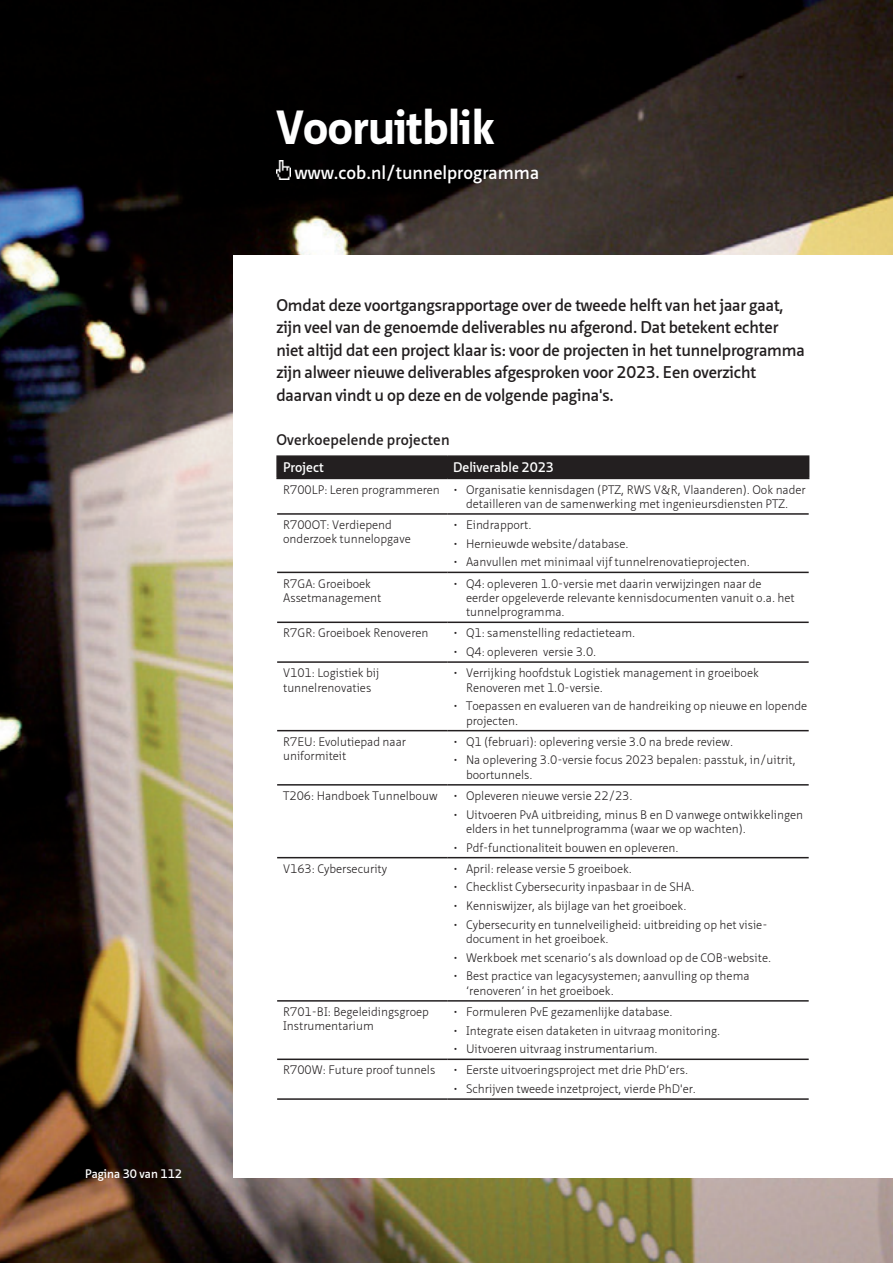
<style>
.page{position:relative;width:893px;height:1263px;background:#fff}
.page>*{position:absolute;margin:0;border:0;box-sizing:border-box;transform-origin:0 0}
.SP_Programmatitel-ni{font:700 46.5px "Neue Sans";letter-spacing:-.01em;color:#fff}
.SP_Website{font:600 18px "Neue Sans";color:#fff}
.ALG_Intro{font:600 16.5px/22.5px "Neue Sans";letter-spacing:-.01em;color:#231f20}
.ALG_Tussenkopje{font:600 15px "Neue Sans";letter-spacing:.01em;color:#231f20}
.SP_Tabelkoppen{font:600 13.5px "Neue Sans";color:#fff}
.SP_Tabeltekst{font:300 12px/14.4px "Neue Sans";color:#231f20}
.t1{font:600 12px "Neue Sans";color:#fff}
</style>
<div class="page">
<img style="left:0;top:0;width:893px;height:1263px">
<div style="left:234px;top:255px;width:659px;height:923px;background:#fff"></div>
<img style="left:276px;top:160px;width:15px;height:19px">
<hr style="left:276px;top:455px;width:171px;height:2px;background:#231f20">
<hr style="left:276px;top:457px;width:2px;height:21px;background:#231f20">
<hr style="left:447px;top:455px;width:362px;height:2px;background:#231f20">
<div style="left:278px;top:457px;width:531px;height:21px;background:#231f20"></div>
<hr style="left:276px;top:478px;width:171px;height:1px;background:#231f20">
<hr style="left:447px;top:478px;width:362px;height:1px;background:#231f20">
<hr style="left:277px;top:513px;width:170px;height:2px;background:#231f20">
<hr style="left:447px;top:513px;width:362px;height:2px;background:#231f20">
<hr style="left:277px;top:572px;width:170px;height:1px;background:#231f20">
<hr style="left:447px;top:572px;width:362px;height:1px;background:#231f20">
<hr style="left:277px;top:621px;width:170px;height:2px;background:#231f20">
<hr style="left:447px;top:621px;width:362px;height:2px;background:#231f20">
<hr style="left:277px;top:661px;width:170px;height:2px;background:#231f20">
<hr style="left:447px;top:661px;width:362px;height:2px;background:#231f20">
<hr style="left:277px;top:730px;width:170px;height:1px;background:#231f20">
<hr style="left:447px;top:730px;width:362px;height:1px;background:#231f20">
<hr style="left:277px;top:784px;width:170px;height:1px;background:#231f20">
<hr style="left:447px;top:784px;width:362px;height:1px;background:#231f20">
<hr style="left:277px;top:857px;width:170px;height:1px;background:#231f20">
<hr style="left:447px;top:857px;width:362px;height:1px;background:#231f20">
<hr style="left:277px;top:1000px;width:170px;height:1px;background:#231f20">
<hr style="left:447px;top:1000px;width:362px;height:1px;background:#231f20">
<hr style="left:277px;top:1058px;width:170px;height:2px;background:#231f20">
<hr style="left:447px;top:1058px;width:362px;height:2px;background:#231f20">
<hr style="left:277px;top:1098px;width:170px;height:2px;background:#231f20">
<hr style="left:447px;top:1098px;width:362px;height:2px;background:#231f20">
<p class="t1" style="left:85px;top:1166px;width:99px">Pagina 30 van 112</p>
<p class="SP_Programmatitel-ni" style="left:276px;top:99px;width:219px">Vooruitblik</p>
<p class="SP_Website" style="left:295px;top:162px;width:246px">www.cob.nl/tunnelprogramma</p>
<p class="ALG_Intro" style="left:276px;top:294px;width:530px">Omdat deze voortgangsrapportage over de tweede helft van het jaar gaat, zijn veel van de genoemde deliverables nu afgerond. Dat betekent echter niet altijd dat een project klaar is: voor de projecten in het tunnelprogramma zijn alweer nieuwe deliverables afgesproken voor 2023. Een overzicht daarvan vindt u op deze en de volgende pagina's.</p>
<p class="ALG_Tussenkopje" style="left:276px;top:431px;width:175px">Overkoepelende projecten</p>
<p class="SP_Tabelkoppen" style="left:283px;top:460px;width:42px">Project</p>
<p class="SP_Tabelkoppen" style="left:453px;top:460px;width:102px">Deliverable 2023</p>
<p class="SP_Tabeltekst" style="left:283px;top:482px;width:158px">R700LP: Leren programmeren</p>
<p class="SP_Tabeltekst" style="left:453px;top:482px;width:354px;text-align:center">• Organisatie kennisdagen (PTZ, RWS V&amp;R, Vlaanderen). Ook nader detailleren van de samenwerking met ingenieursdiensten PTZ.</p>
<p class="SP_Tabeltekst" style="left:283px;top:518px;width:129px">R700OT: Verdiepend onderzoek tunnelopgave</p>
<p class="SP_Tabeltekst" style="left:453px;top:518px;width:80px">• Eindrapport.</p>
<p class="SP_Tabeltekst" style="left:453px;top:536px;width:177px">• Hernieuwde website/database.</p>
<p class="SP_Tabeltekst" style="left:453px;top:555px;width:298px">• Aanvullen met minimaal vijf tunnelrenovatieprojecten.</p>
<p class="SP_Tabeltekst" style="left:283px;top:576px;width:100px">R7GA: Groeiboek<br>Assetmanagement</p>
<p class="SP_Tabeltekst" style="left:466px;top:576px;width:330px;text-indent:-13px">• Q4: opleveren 1.0-versie met daarin verwijzingen naar de eerder opgeleverde relevante kennisdocumenten vanuit o.a. het tunnelprogramma.</p>
<p class="SP_Tabeltekst" style="left:283px;top:626px;width:147px">R7GR: Groeiboek Renoveren</p>
<p class="SP_Tabeltekst" style="left:453px;top:626px;width:184px">• Q1: samenstelling redactieteam.</p>
<p class="SP_Tabeltekst" style="left:453px;top:645px;width:145px">• Q4: opleveren versie 3.0.</p>
<p class="SP_Tabeltekst" style="left:283px;top:666px;width:98px">V101: Logistiek bij tunnelrenovaties</p>
<p class="SP_Tabeltekst" style="left:466px;top:666px;width:294px;text-indent:-13px">• Verrijking hoofdstuk Logistiek management in groeiboek<br>Renoveren met 1.0-versie.</p>
<p class="SP_Tabeltekst" style="left:466px;top:699px;width:343px;text-indent:-13px">• Toepassen en evalueren van de handreiking op nieuwe en lopende projecten.</p>
<p class="SP_Tabeltekst" style="left:283px;top:735px;width:124px">R7EU: Evolutiepad naar uniformiteit</p>
<p class="SP_Tabeltekst" style="left:453px;top:735px;width:281px">• Q1 (februari): oplevering versie 3.0 na brede review.</p>
<p class="SP_Tabeltekst" style="left:466px;top:753px;width:331px;text-indent:-13px">• Na oplevering 3.0-versie focus 2023 bepalen: passtuk, in/uitrit, boortunnels.</p>
<p class="SP_Tabeltekst" style="left:283px;top:789px;width:156px">T206: Handboek Tunnelbouw</p>
<p class="SP_Tabeltekst" style="left:453px;top:789px;width:181px">• Opleveren nieuwe versie 22/23.</p>
<p class="SP_Tabeltekst" style="left:466px;top:807px;width:339px;text-indent:-13px">• Uitvoeren PvA uitbreiding, minus B en D vanwege ontwikkelingen elders in het tunnelprogramma (waar we op wachten).</p>
<p class="SP_Tabeltekst" style="left:453px;top:840px;width:227px">• Pdf-functionaliteit bouwen en opleveren.</p>
<p class="SP_Tabeltekst" style="left:283px;top:862px;width:105px">V163: Cybersecurity</p>
<p class="SP_Tabeltekst" style="left:453px;top:862px;width:180px">• April: release versie 5 groeiboek.</p>
<p class="SP_Tabeltekst" style="left:453px;top:880px;width:243px">• Checklist Cybersecurity inpasbaar in de SHA.</p>
<p class="SP_Tabeltekst" style="left:453px;top:899px;width:235px">• Kenniswijzer, als bijlage van het groeiboek.</p>
<p class="SP_Tabeltekst" style="left:466px;top:917px;width:303px;text-indent:-13px">• Cybersecurity en tunnelveiligheid: uitbreiding op het visie&shy;document in het groeiboek.</p>
<p class="SP_Tabeltekst" style="left:453px;top:951px;width:319px">• Werkboek met scenario’s als download op de COB-website.</p>
<p class="SP_Tabeltekst" style="left:466px;top:969px;width:285px;text-indent:-13px">• Best practice van legacysystemen; aanvulling op thema ‘renoveren’ in het groeiboek.</p>
<p class="SP_Tabeltekst" style="left:283px;top:1005px;width:147px">R701-BI: Begeleidingsgroep<br>Instrumentarium</p>
<p class="SP_Tabeltekst" style="left:453px;top:1005px;width:221px">• Formuleren PvE gezamenlijke database.</p>
<p class="SP_Tabeltekst" style="left:453px;top:1023px;width:268px">• Integrate eisen dataketen in uitvraag monitoring.</p>
<p class="SP_Tabeltekst" style="left:453px;top:1042px;width:206px">• Uitvoeren uitvraag instrumentarium.</p>
<p class="SP_Tabeltekst" style="left:283px;top:1063px;width:154px">R700W: Future proof tunnels</p>
<p class="SP_Tabeltekst" style="left:453px;top:1063px;width:236px">• Eerste uitvoeringsproject met drie PhD’ers.</p>
<p class="SP_Tabeltekst" style="left:453px;top:1082px;width:244px">• Schrijven tweede inzetproject, vierde PhD'er.</p>
</div>
